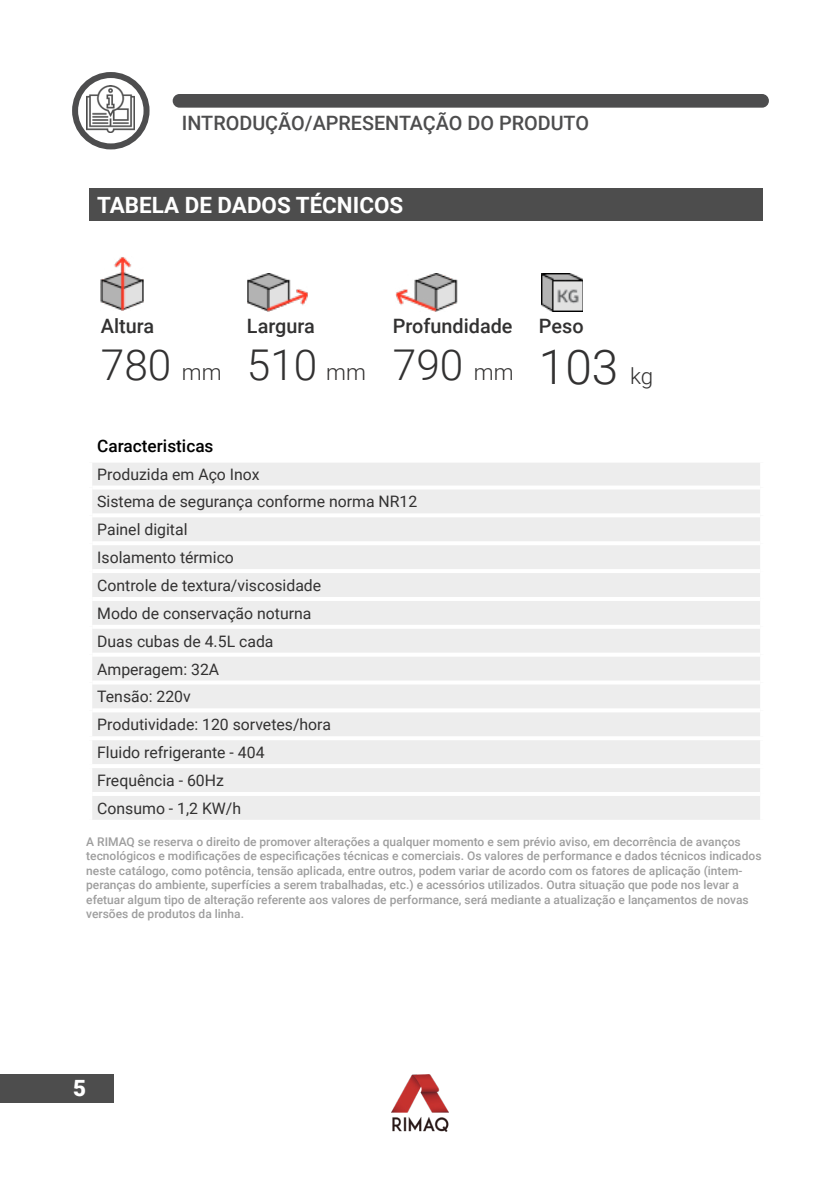
<style>
.page{position:relative;width:840px;height:1191px;background:#fff}
.page>*{position:absolute;margin:0;border:0;box-sizing:border-box;transform-origin:0 0}
.t1{font:300 42.4px "Roboto";color:#323131}
.t2{font:700 22.4px "Roboto";color:#fff}
.t3{font:900 22.4px "Roboto";color:#fff}
.t4{font:500 19.8px "Roboto";color:#4d4d4e}
.t5{font:500 19.8px "Roboto";color:#323131}
.t6{font:500 17.2px "Roboto";color:#000}
.t7{font:15.8px/27.8px "Roboto";color:#323131}
.t8{font:500 12px/14.4px "Roboto";color:#9e9e9e}
.s1{font-size:22.4px}
.s2{font-size:47.8px}
</style>
<div class="page">
<img style="left:87px;top:85px;width:48px;height:48px">
<div style="left:72px;top:72px;width:77px;height:77px;border:6px solid #4d4d4e;border-radius:50%"></div>
<div style="left:173px;top:95px;width:594px;height:12px;background:#4d4d4e;border-radius:6px"></div>
<div style="left:172px;top:94px;width:596px;height:14px;border:2px solid #4d4d4e;border-radius:6px"></div>
<div style="left:0;top:1074px;width:113px;height:29px;background:#4d4d4d"></div>
<img style="left:391px;top:1074px;width:57px;height:57px">
<div style="left:89px;top:188px;width:673px;height:33px;background:#4d4d4d"></div>
<div style="left:92px;top:463px;width:667px;height:357px;background:#ededed"></div>
<div style="left:89px;top:738px;width:673px;height:28px;background:#ededed"></div>
<hr style="left:92px;top:485px;width:667px;height:4px;background:#fff">
<hr style="left:92px;top:513px;width:667px;height:4px;background:#fff">
<hr style="left:92px;top:541px;width:667px;height:4px;background:#fff">
<hr style="left:92px;top:569px;width:667px;height:4px;background:#fff">
<hr style="left:92px;top:597px;width:667px;height:4px;background:#fff">
<hr style="left:92px;top:625px;width:667px;height:4px;background:#fff">
<hr style="left:92px;top:652px;width:667px;height:4px;background:#fff">
<hr style="left:92px;top:680px;width:667px;height:4px;background:#fff">
<hr style="left:92px;top:708px;width:667px;height:4px;background:#fff">
<hr style="left:92px;top:792px;width:667px;height:4px;background:#fff">
<hr style="left:86px;top:736px;width:679px;height:4px;background:#fff">
<hr style="left:86px;top:764px;width:679px;height:4px;background:#fff">
<div style="left:86px;top:740px;width:6px;height:24px;background:#fff"></div>
<div style="left:759px;top:740px;width:6px;height:24px;background:#fff"></div>
<img style="left:101px;top:257px;width:42px;height:54px">
<img style="left:541px;top:273px;width:41px;height:39px">
<img style="left:247px;top:273px;width:60px;height:39px">
<img style="left:395px;top:273px;width:62px;height:39px">
<h3 class="t4" style="left:182px;top:109px;width:408px">INTRODUÇÃO/APRESENTAÇÃO DO PRODUTO</h3>
<h2 class="t2" style="left:97px;top:189px;width:307px">TABELA DE DADOS TÉCNICOS</h2>
<h3 class="t5" style="left:101px;top:312px;width:55px">Altura</h3>
<h3 class="t5" style="left:247px;top:312px;width:69px">Largura</h3>
<h3 class="t5" style="left:393px;top:312px;width:121px">Profundidade</h3>
<h3 class="t5" style="left:538px;top:312px;width:46px">Peso</h3>
<h1 class="t1" style="left:101px;top:335px;width:553px">780 <span class="s1">mm</span> 510 <span class="s1">mm</span> 790 <span class="s1">mm</span> <span class="s2">103</span> <sub>kg</sub></h1>
<h3 class="t6" style="left:97px;top:433px;width:118px">Caracteristicas</h3>
<p class="t7" style="left:97px;top:459px;width:321px">Produzida em Aço Inox<br>Sistema de segurança conforme norma NR12<br>Painel digital<br>Isolamento térmico<br>Controle de textura/viscosidade<br>Modo de conservação noturna<br>Duas cubas de 4.5L cada<br>Amperagem: 32A<br>Tensão: 220v<br>Produtividade: 120 sorvetes/hora<br>Fluido refrigerante - 404<br>Frequência - 60Hz<br>Consumo - 1,2 KW/h</p>
<p class="t8" style="left:86px;top:834px;width:676px">A RIMAQ se reserva o direito de promover alterações a qualquer momento e sem prévio aviso, em decorrência de avanços tecnológicos e modificações de especificações técnicas e comerciais. Os valores de performance e dados técnicos indicados neste catálogo, como potência, tensão aplicada, entre outros, podem variar de acordo com os fatores de aplicação (intem&shy;peranças do ambiente, superfícies a serem trabalhadas, etc.) e acessórios utilizados. Outra situação que pode nos levar a efetuar algum tipo de alteração referente aos valores de performance, será mediante a atualização e lançamentos de novas versões de produtos da linha.</p>
<h2 class="t3" style="left:73px;top:1072px;width:14px">5</h2>
</div>
